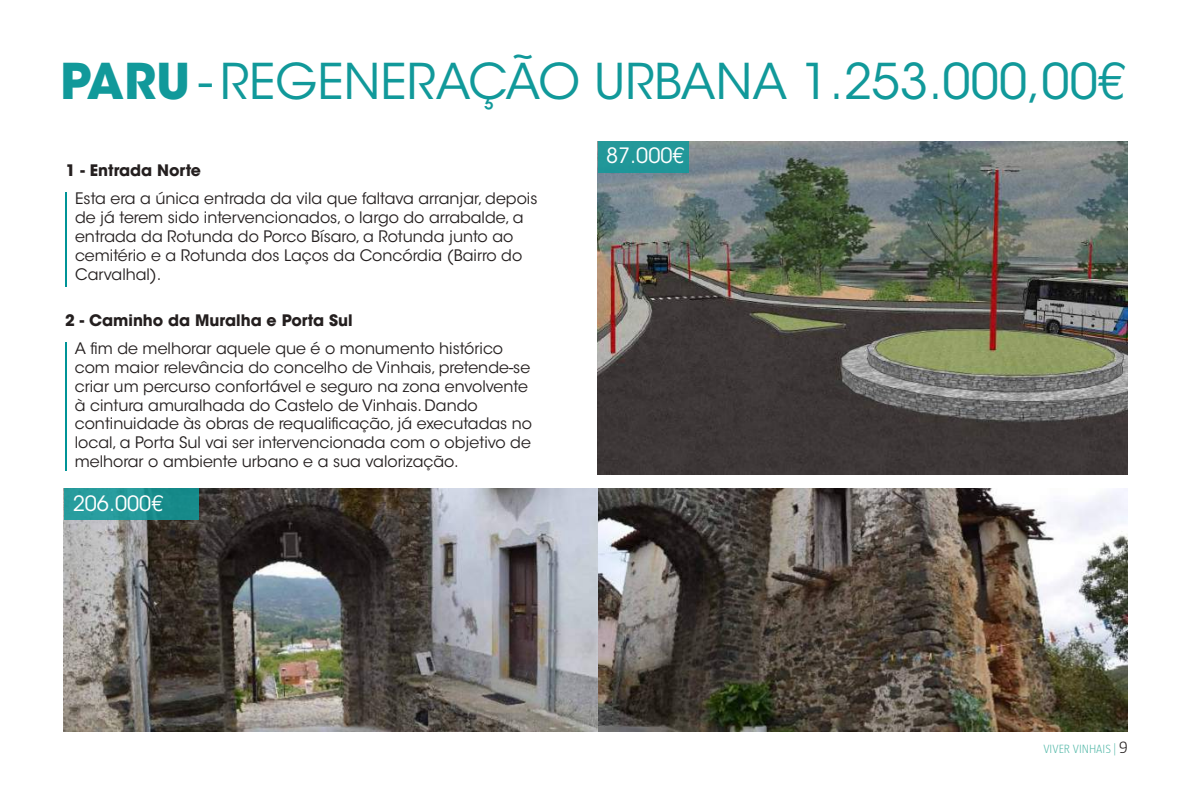
<style>
.page{position:relative;width:1191px;height:794px;background:#fff}
.page>*{position:absolute;margin:0;border:0;box-sizing:border-box;transform-origin:0 0}
.t1{font:49px "ITC Avant Garde Std";color:#11999a}
.t2{font:21px "ITC Avant Garde Std";color:#fff}
.t3{font:15.75px/18.9px "ITC Avant Garde Std";color:#241f1f}
.t4{font:700 15.75px "ITC Avant Garde Std";color:#241f1f}
.t5{font:300 12.25px "Taz";color:#58baaa}
.s1{font-weight:700}
.s2{font-size:17.5px;color:#241f1f}
</style>
<div class="page">
<img style="left:597px;top:142px;width:531px;height:332px">
<img style="left:63px;top:488px;width:1065px;height:243px">
<hr style="left:65px;top:193px;width:2px;height:94px;background:#009497">
<hr style="left:65px;top:342px;width:2px;height:128px;background:#009497">
<div style="left:598px;top:141px;width:90px;height:32px;background:#219799"></div>
<div style="left:64px;top:488px;width:135px;height:31px;background:linear-gradient(to right,#2da2a4,#148887)"></div>
<h1 class="t1" style="left:60px;top:52px;width:1066px"><span class="s1">PARU</span> - REGENERAÇÃO URBANA 1.253.000,00€</h1>
<p class="t4" style="left:66px;top:160px;width:137px">1 - Entrada Norte</p>
<p class="t3" style="left:75px;top:189px;width:464px">Esta era a única entrada da vila que faltava arranjar, depois de já terem sido intervencionados, o largo do arrabalde, a entrada da Rotunda do Porco Bísaro, a Rotunda junto ao cemitério e a Rotunda dos Laços da Concórdia (Bairro do Carvalhal).</p>
<p class="t4" style="left:65px;top:310px;width:289px">2 - Caminho da Muralha e Porta Sul</p>
<p class="t3" style="left:75px;top:339px;width:459px">A fim de melhorar aquele que é o monumento histórico com maior relevância do concelho de Vinhais, pretende-se criar um percurso confortável e seguro na zona envolvente à cintura amuralhada do Castelo de Vinhais. Dando continuidade às obras de requalificação, já executadas no local, a Porta Sul vai ser intervencionada com o objetivo de melhorar o ambiente urbano e a sua valorização.</p>
<h2 class="t2" style="left:73px;top:490px;width:92px">206.000€</h2>
<h2 class="t2" style="left:606px;top:143px;width:80px">87.000€</h2>
<p class="t5" style="left:1043px;top:742px;width:86px">VIVER VINHAIS | <span class="s2">9</span></p>
</div>
